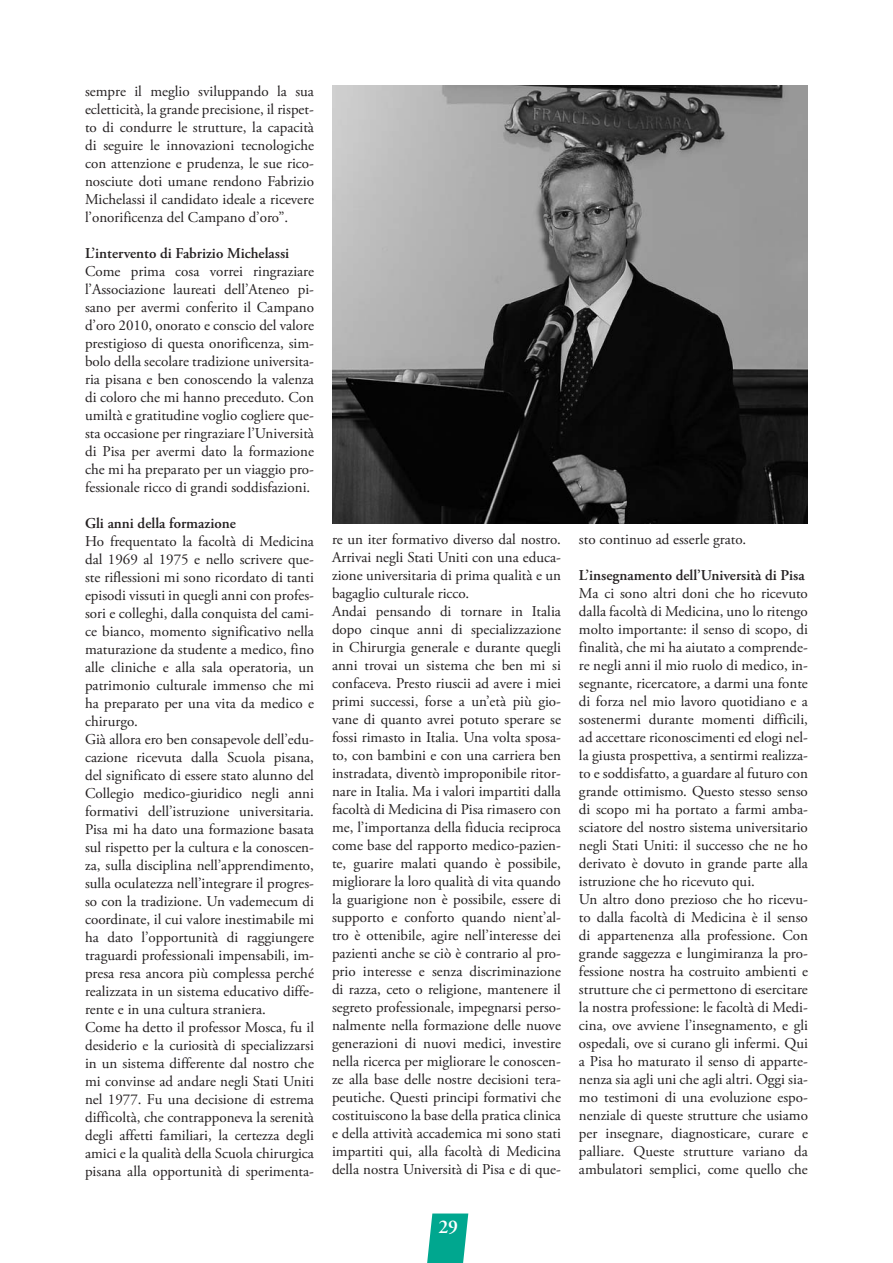
<style>
.page{position:relative;width:893px;height:1263px;background:#fff}
.page>*{position:absolute;margin:0;border:0;box-sizing:border-box;transform-origin:0 0}
.t1{font:600 19.5px "Adobe Garamond Pro";color:#fff}
.t2{font:15px/18px "Adobe Garamond Pro";color:#231f20}
.t3{font:600 15px "Adobe Garamond Pro";color:#231f20}
</style>
<div class="page">
<svg style="left:427px;top:1213px;width:41px;height:50px;background:#21b29d"></svg>
<img style="left:332px;top:85px;width:476px;height:438px">
<p class="t2" style="left:85px;top:83px;width:230px;text-align:justify">sempre il meglio sviluppando la sua ecletticità, la grande precisione, il rispet&shy;to di condurre le strutture, la capacità di seguire le innovazioni tecnologiche con attenzione e prudenza, le sue rico&shy;nosciute doti umane rendono Fabrizio Michelassi il candidato ideale a ricevere l’onorificenza del Campano d’oro”.</p>
<p class="t3" style="left:85px;top:245px;width:206px">L’intervento di Fabrizio Michelassi</p>
<p class="t2" style="left:85px;top:263px;width:230px;text-align:justify">Come prima cosa vorrei ringraziare l’Associazione laureati dell’Ateneo pi&shy;sano per avermi conferito il Campano d’oro 2010, onorato e conscio del valore prestigioso di questa onorificenza, sim&shy;bolo della secolare tradizione universita&shy;ria pisana e ben conoscendo la valenza di coloro che mi hanno preceduto. Con umiltà e gratitudine voglio cogliere que&shy;sta occasione per ringraziare l’Università di Pisa per avermi dato la formazione che mi ha preparato per un viaggio pro&shy;fessionale ricco di grandi soddisfazioni.</p>
<p class="t3" style="left:85px;top:515px;width:152px">Gli anni della formazione</p>
<p class="t2" style="left:85px;top:533px;width:230px">Ho frequentato la facoltà di Medicina dal 1969 al 1975 e nello scrivere que&shy;ste riflessioni mi sono ricordato di tanti episodi vissuti in quegli anni con profes&shy;sori e colleghi, dalla conquista del cami&shy;ce bianco, momento significativo nella maturazione da studente a medico, fino alle cliniche e alla sala operatoria, un patrimonio culturale immenso che mi ha preparato per una vita da medico e chirurgo.<br>Già allora ero ben consapevole dell’edu&shy;cazione ricevuta dalla Scuola pisana, del significato di essere stato alunno del Collegio medico-giuridico negli anni formativi dell’istruzione universitaria.<br>Pisa mi ha dato una formazione basata sul rispetto per la cultura e la conoscen&shy;za, sulla disciplina nell’apprendimento, sulla oculatezza nell’integrare il progres&shy;so con la tradizione. Un vademecum di coordinate, il cui valore inestimabile mi ha dato l’opportunità di raggiungere traguardi professionali impensabili, im&shy;presa resa ancora più complessa perché realizzata in un sistema educativo diffe&shy;rente e in una cultura straniera.<br>Come ha detto il professor Mosca, fu il desiderio e la curiosità di specializzarsi in un sistema differente dal nostro che mi convinse ad andare negli Stati Uniti nel 1977. Fu una decisione di estrema difficoltà, che contrapponeva la serenità degli affetti familiari, la certezza degli amici e la qualità della Scuola chirurgica pisana alla opportunità di sperimenta-</p>
<p class="t2" style="left:332px;top:531px;width:230px">re un iter formativo diverso dal nostro.<br>Arrivai negli Stati Uniti con una educa&shy;zione universitaria di prima qualità e un bagaglio culturale ricco.<br>Andai pensando di tornare in Italia dopo cinque anni di specializzazione in Chirurgia generale e durante quegli anni trovai un sistema che ben mi si confaceva. Presto riuscii ad avere i miei primi successi, forse a un’età più gio&shy;vane di quanto avrei potuto sperare se fossi rimasto in Italia. Una volta sposa&shy;to, con bambini e con una carriera ben instradata, diventò improponibile ritor&shy;nare in Italia. Ma i valori impartiti dalla facoltà di Medicina di Pisa rimasero con me, l’importanza della fiducia reciproca come base del rapporto medico-pazien&shy;te, guarire malati quando è possibile, migliorare la loro qualità di vita quando la guarigione non è possibile, essere di supporto e conforto quando nient’al&shy;tro è ottenibile, agire nell’interesse dei pazienti anche se ciò è contrario al pro&shy;prio interesse e senza discriminazione di razza, ceto o religione, mantenere il segreto professionale, impegnarsi perso&shy;nalmente nella formazione delle nuove generazioni di nuovi medici, investire nella ricerca per migliorare le conoscen&shy;ze alla base delle nostre decisioni tera&shy;peutiche. Questi principi formativi che costituiscono la base della pratica clinica e della attività accademica mi sono stati impartiti qui, alla facoltà di Medicina della nostra Università di Pisa e di que-</p>
<p class="t2" style="left:579px;top:531px;width:169px">sto continuo ad esserle grato.</p>
<p class="t3" style="left:579px;top:566px;width:227px">L’insegnamento dell’Università di Pisa</p>
<p class="t2" style="left:579px;top:585px;width:230px">Ma ci sono altri doni che ho ricevuto dalla facoltà di Medicina, uno lo ritengo molto importante: il senso di scopo, di finalità, che mi ha aiutato a comprende&shy;re negli anni il mio ruolo di medico, in&shy;segnante, ricercatore, a darmi una fonte di forza nel mio lavoro quotidiano e a sostenermi durante momenti difficili, ad accettare riconoscimenti ed elogi nel&shy;la giusta prospettiva, a sentirmi realizza&shy;to e soddisfatto, a guardare al futuro con grande ottimismo. Questo stesso senso di scopo mi ha portato a farmi amba&shy;sciatore del nostro sistema universitario negli Stati Uniti: il successo che ne ho derivato è dovuto in grande parte alla istruzione che ho ricevuto qui.<br>Un altro dono prezioso che ho ricevu&shy;to dalla facoltà di Medicina è il senso di appartenenza alla professione. Con grande saggezza e lungimiranza la pro&shy;fessione nostra ha costruito ambienti e strutture che ci permettono di esercitare la nostra professione: le facoltà di Medi&shy;cina, ove avviene l’insegnamento, e gli ospedali, ove si curano gli infermi. Qui a Pisa ho maturato il senso di apparte&shy;nenza sia agli uni che agli altri. Oggi sia&shy;mo testimoni di una evoluzione espo&shy;nenziale di queste strutture che usiamo per insegnare, diagnosticare, curare e palliare. Queste strutture variano da ambulatori semplici, come quello che</p>
<h1 class="t1" style="left:438px;top:1215px;width:21px">29</h1>
</div>
